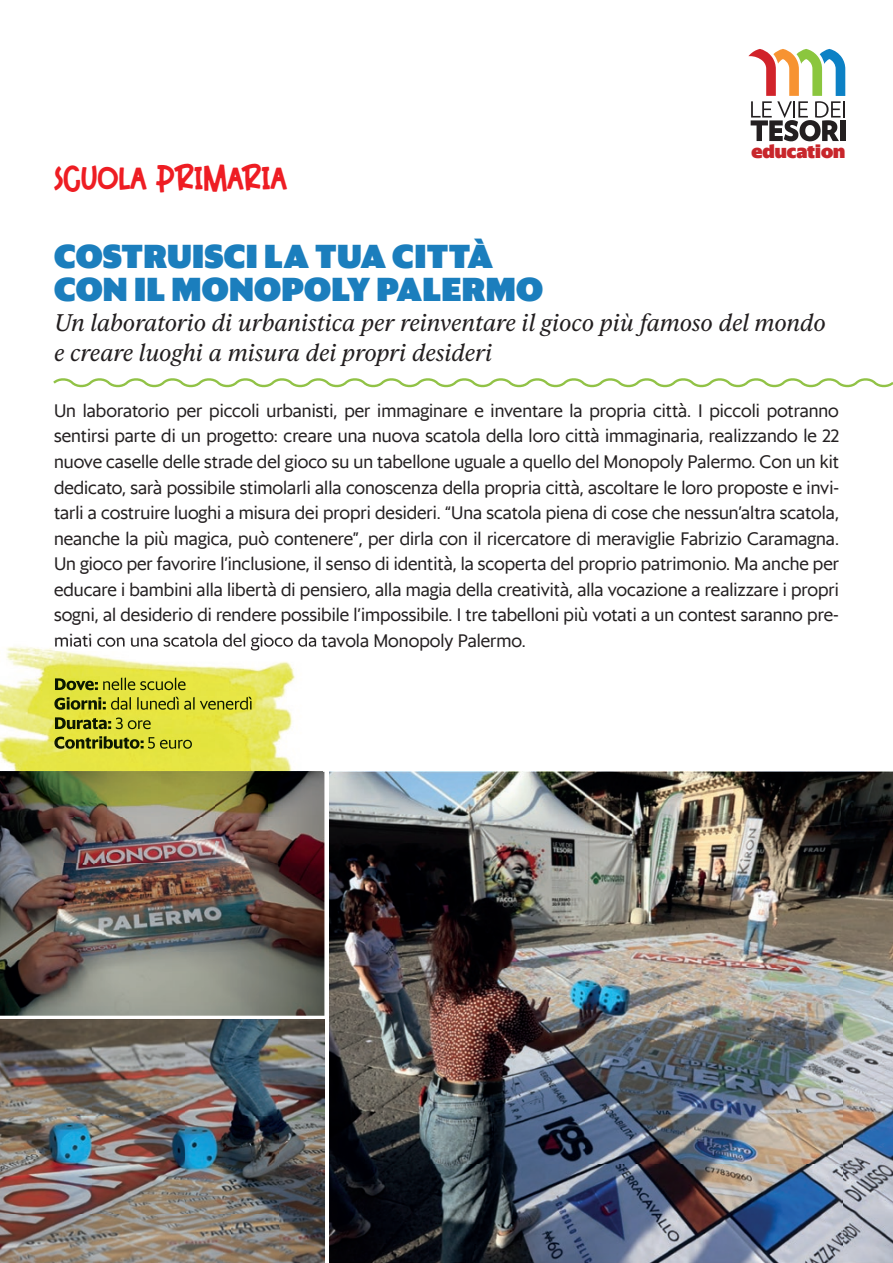
<style>
.page{position:relative;width:893px;height:1263px;background:#fff}
.page>*{position:absolute;margin:0;border:0;box-sizing:border-box;transform-origin:0 0}
.t1{font:900 33px/33px "Sanomat Sans Web";letter-spacing:.01em;color:#1b7ebd}
.t2{font:33px "Birthday Verygood";color:#ee1d23}
.t3{font:italic 24px/30px "Ivar Text";letter-spacing:-.005em;color:#231f20}
.t4{font:900 18.45px "Sanomat Sans Web";color:#c8262b}
.t5{font:18px/25.5px "Sanomat Sans Web";color:#231f20;text-align:justify}
</style>
<div class="page">
<svg style="left:748px;top:49px;width:97px;height:92px"></svg>
<div style="left:840px;top:120px;width:5px;height:21px;background:#231f20"></div>
<img style="left:0;top:772px;width:324px;height:244px">
<img style="left:329px;top:772px;width:564px;height:491px">
<img style="left:0;top:1019px;width:324px;height:244px">
<img style="left:0;top:646px;width:323px;height:126px">
<img style="left:55px;top:641px;width:268px;height:9px">
<img style="left:55px;top:678px;width:44px;height:12px">
<img style="left:103px;top:677px;width:83px;height:13px">
<img style="left:54px;top:697px;width:53px;height:13px">
<img style="left:107px;top:697px;width:146px;height:13px">
<img style="left:55px;top:717px;width:57px;height:12px">
<img style="left:116px;top:717px;width:35px;height:12px">
<img style="left:54px;top:736px;width:90px;height:13px">
<img style="left:148px;top:737px;width:44px;height:12px">
<img style="left:0;top:772px;width:323px;height:91px">
<svg style="left:53px;top:378px;width:840px;height:10px"></svg>
<h1 class="t2" style="left:54px;top:159px;width:234px">SCUOLA PRIMARIA</h1>
<p class="t4" style="left:751px;top:137px;width:95px">education</p>
<h1 class="t1" style="left:54px;top:237px;width:490px">COSTRUISCI LA TUA CITTÀ<br>CON IL MONOPOLY PALERMO</h1>
<h2 class="t3" style="left:54px;top:308px;width:773px">Un laboratorio di urbanistica per reinventare il gioco più famoso del mondo e creare luoghi a misura dei propri desideri</h2>
<p class="t5" style="left:54px;top:396px;width:787px">Un laboratorio per piccoli urbanisti, per immaginare e inventare la propria città. I piccoli potranno sentirsi parte di un progetto: creare una nuova scatola della loro città immaginaria, realizzando le 22 nuove caselle delle strade del gioco su un tabellone uguale a quello del Monopoly Palermo. Con un kit dedicato, sarà possibile stimolarli alla conoscenza della propria città, ascoltare le loro proposte e invi&shy;tarli a costruire luoghi a misura dei propri desideri. “Una scatola piena di cose che nessun’altra scatola, neanche la più magica, può contenere”, per dirla con il ricercatore di meraviglie Fabrizio Caramagna.<br>Un gioco per favorire l’inclusione, il senso di identità, la scoperta del proprio patrimonio. Ma anche per educare i bambini alla libertà di pensiero, alla magia della creatività, alla vocazione a realizzare i propri sogni, al desiderio di rendere possibile l’impossibile. I tre tabelloni più votati a un contest saranno pre&shy;miati con una scatola del gioco da tavola Monopoly Palermo.</p>
</div>
